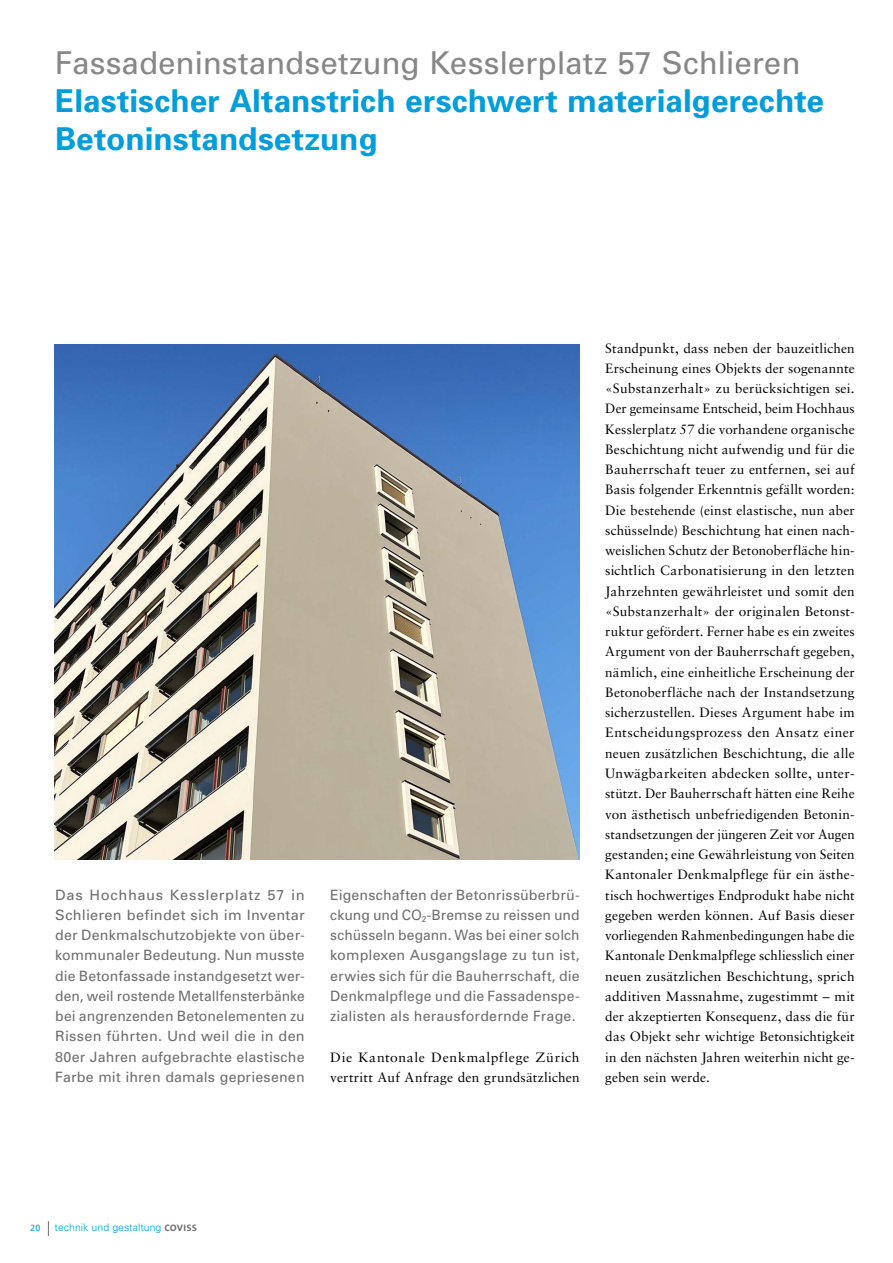
<style>
.page{position:relative;width:893px;height:1263px;background:#fff}
.page>*{position:absolute;margin:0;border:0;box-sizing:border-box;transform-origin:0 0}
.t1{font:700 31.5px/37.8px "Univers";letter-spacing:.005em;color:#009ddb}
.t2{font:31.5px "Univers";letter-spacing:-.005em;color:#868786}
.t3{font:14.25px/20.2px "Univers";letter-spacing:.01em;color:#6e6e6e;text-align:justify}
.t4{font:13.5px/20.2px "Sabon";letter-spacing:.02em;color:#000}
.t5{font:300 10.5px "Univers";color:#009ddb}
.t6{font:9px "Frutiger";color:#009ddb}
.s1{font-family:"The Sans";font-weight:600;font-size:12.75px;color:#6e6e6e}
</style>
<div class="page">
<svg style="left:48px;top:1221px;width:1px;height:15px"></svg>
<img style="left:55px;top:344px;width:524px;height:515px">
<h1 class="t2" style="left:55px;top:44px;width:747px">Fassadeninstandsetzung Kesslerplatz 57 Schlieren</h1>
<h1 class="t1" style="left:55px;top:81px;width:770px">Elastischer Altanstrich erschwert materialgerechte<br>Betoninstandsetzung</h1>
<p class="t3" style="left:55px;top:884px;width:251px">Das Hochhaus Kesslerplatz 57 in Schlieren befindet sich im Inventar der Denkmalschutzobjekte von über&shy;kommunaler Bedeutung. Nun musste die Betonfassade instandgesetzt wer&shy;den, weil rostende Metallfensterbänke bei angrenzenden Betonelementen zu Rissen führten. Und weil die in den 80er Jahren aufgebrachte elastische Farbe mit ihren damals gepriesenen</p>
<p class="t3" style="left:330px;top:884px;width:251px">Eigenschaften der Betonrissüberbrü&shy;ckung und CO<sub>2</sub>-Bremse zu reissen und schüsseln begann. Was bei einer solch komplexen Ausgangslage zu tun ist, erwies sich für die Bauherrschaft, die Denkmalpflege und die Fassadenspe&shy;zialisten als herausfordernde Frage.</p>
<p class="t4" style="left:330px;top:1046px;width:251px">Die Kantonale Denkmalpflege Zürich vertritt Auf Anfrage den grundsätzlichen</p>
<p class="t4" style="left:605px;top:338px;width:251px;text-align:justify">Standpunkt, dass neben der bauzeitlichen Erscheinung eines Objekts der sogenannte «Substanzerhalt» zu berücksichtigen sei.<br>Der gemeinsame Entscheid, beim Hochhaus Kesslerplatz 57 die vorhandene organische Beschichtung nicht aufwendig und für die Bauherrschaft teuer zu entfernen, sei auf Basis folgender Erkenntnis gefällt worden:<br>Die bestehende (einst elastische, nun aber schüsselnde) Beschichtung hat einen nach&shy;weislichen Schutz der Betonoberfläche hin&shy;sichtlich Carbonatisierung in den letzten Jahrzehnten gewährleistet und somit den «Substanzerhalt» der originalen Betonst&shy;ruktur gefördert. Ferner habe es ein zweites Argument von der Bauherrschaft gegeben, nämlich, eine einheitliche Erscheinung der Betonoberfläche nach der Instandsetzung sicherzustellen. Dieses Argument habe im Entscheidungsprozess den Ansatz einer neuen zusätzlichen Beschichtung, die alle Unwägbarkeiten abdecken sollte, unter&shy;stützt. Der Bauherrschaft hätten eine Reihe von ästhetisch unbefriedigenden Betonin&shy;standsetzungen der jüngeren Zeit vor Augen gestanden; eine Gewährleistung von Seiten Kantonaler Denkmalpflege für ein ästhe&shy;tisch hochwertiges Endprodukt habe nicht gegeben werden können. Auf Basis dieser vorliegenden Rahmenbedingungen habe die Kantonale Denkmalpflege schliesslich einer neuen zusätzlichen Beschichtung, sprich additiven Massnahme, zugestimmt – mit der akzeptierten Konsequenz, dass die für das Objekt sehr wichtige Betonsichtigkeit in den nächsten Jahren weiterhin nicht ge&shy;geben sein werde.</p>
<p class="t6" style="left:30px;top:1222px;width:12px">20</p>
<p class="t5" style="left:55px;top:1220px;width:144px">technik und gestaltung <span class="s1">covıss</span></p>
</div>
